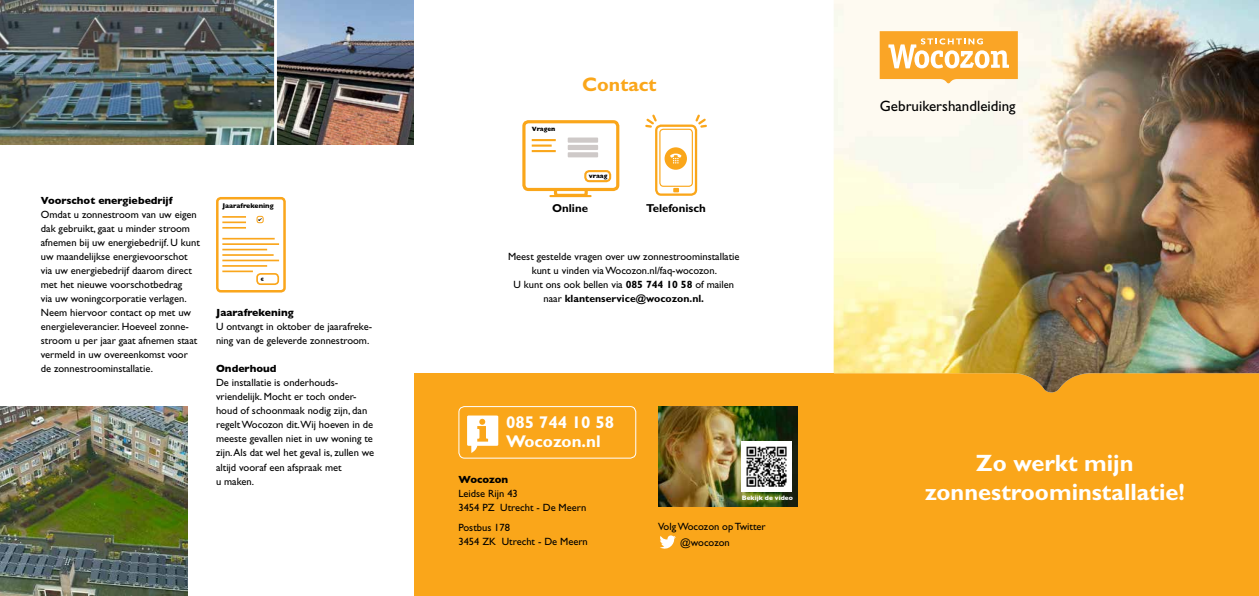
<style>
.page{position:relative;width:1259px;height:596px;background:#fff}
.page>*{position:absolute;margin:0;border:0;box-sizing:border-box;transform-origin:0 0}
.t1{font:700 23.6px/28.4px "Gill Sans Std";color:#fff;text-align:center}
.t2{font:700 19.6px "Gill Sans Std";color:#faa61a}
.t3{font:700 17px/19.6px "Gill Sans Std";color:#fff}
.t4{font:15px "Gill Sans Std";color:#000}
.t5{font:700 11.5px "Gill Sans Std";color:#000}
.t6{font:10.5px/14px "Gill Sans Std";color:#000}
.t7{font:700 10.5px "Gill Sans";color:#000}
.t8{font:700 6.9px "Gill Sans";color:#000}
.t9{font:700 6.5px "Gill Sans";color:#fff}
.t10{font:800 6.2px "Gill Sans Std";color:#000}
.t11{font:700 4.9px "Gill Sans";color:#000}
.s1{font-weight:700}
</style>
<div class="page">
<div style="left:833px;top:373px;width:426px;height:222px;background:#faa61a"></div>
<img style="left:833px;top:0;width:426px;height:392px">
<div style="left:414px;top:373px;width:419px;height:222px;background:#faa61a"></div>
<svg style="left:879px;top:31px;width:139px;height:52px"></svg>
<div style="left:655px;top:124px;width:42px;height:72px;border:2px solid #faa61a;border-radius:5px"></div>
<div style="left:659px;top:129px;width:34px;height:58px;border:1px solid #faa61a;border-radius:3px"></div>
<svg style="left:673px;top:188px;width:6px;height:4px"></svg>
<svg style="left:645px;top:114px;width:13px;height:15px"></svg>
<svg style="left:693px;top:114px;width:14px;height:15px"></svg>
<div style="left:664px;top:147px;width:23px;height:23px;background:#faa61a;border-radius:50%"></div>
<svg style="left:670px;top:153px;width:11px;height:10px"></svg>
<div style="left:555px;top:188px;width:31px;height:7px;background:#fefcf7;border-radius:2px"></div>
<div style="left:554px;top:187px;width:34px;height:10px;border:3px solid #faa61a;border-radius:2px"></div>
<div style="left:522px;top:120px;width:97px;height:71px;border:3px solid #faa61a;border-radius:4px"></div>
<div style="left:584px;top:170px;width:27px;height:12px;border:2px solid #faa61a;border-radius:4px"></div>
<hr style="left:532px;top:139px;width:24px;height:2px;background:#faa61a">
<svg style="left:532px;top:144px;width:19px;height:2px"></svg>
<hr style="left:532px;top:150px;width:24px;height:2px;background:#faa61a">
<div style="left:568px;top:137px;width:30px;height:6px;background:#cec9c8"></div>
<div style="left:568px;top:145px;width:30px;height:5px;background:#cec9c8"></div>
<div style="left:568px;top:152px;width:30px;height:5px;background:#cec9c8"></div>
<hr style="left:550px;top:195px;width:40px;height:2px;background:#faa61a">
<img style="left:0;top:406px;width:187px;height:189px">
<img style="left:0;top:0;width:414px;height:145px">
<svg style="left:467px;top:415px;width:31px;height:37px"></svg>
<div style="left:458px;top:406px;width:178px;height:52px;border:1px solid #fff;border-radius:6px"></div>
<div style="left:216px;top:197px;width:70px;height:95px;border:3px solid #faa61c;border-radius:4px"></div>
<div style="left:256px;top:273px;width:23px;height:12px;border:2px solid #faa61c;border-radius:4px"></div>
<svg style="left:222px;top:216px;width:24px;height:1px"></svg>
<hr style="left:222px;top:221px;width:24px;height:2px;background:#faa61c">
<svg style="left:222px;top:227px;width:24px;height:1px"></svg>
<hr style="left:222px;top:238px;width:53px;height:1px;background:#faa61c">
<hr style="left:222px;top:243px;width:57px;height:2px;background:#faa61c">
<hr style="left:222px;top:248px;width:45px;height:2px;background:#faa61c">
<hr style="left:222px;top:254px;width:52px;height:2px;background:#faa61c">
<hr style="left:222px;top:259px;width:57px;height:2px;background:#faa61c">
<hr style="left:222px;top:265px;width:45px;height:1px;background:#faa61c">
<hr style="left:222px;top:270px;width:31px;height:2px;background:#faa61c">
<div style="left:256px;top:216px;width:8px;height:7px;border:1px solid #faa61c;border-radius:2px"></div>
<hr style="left:274px;top:0;width:3px;height:146px;background:#fff">
<img style="left:658px;top:406px;width:139px;height:100px">
<img style="left:742px;top:441px;width:50px;height:50px">
<svg style="left:660px;top:535px;width:16px;height:13px"></svg>
<svg style="left:257px;top:216px;width:6px;height:6px"></svg>
<p class="t7" style="left:41px;top:192px;width:133px">Voorschot energiebedrijf</p>
<p class="t6" style="left:41px;top:208px;width:161px">Omdat u zonnestroom van uw eigen dak gebruikt, gaat u minder stroom afnemen bij uw energiebedrijf. U kunt uw maandelijkse energievoorschot via uw energiebedrijf daarom direct met het nieuwe voorschotbedrag<br>via uw woningcorporatie verlagen.<br>Neem hiervoor contact op met uw energieleverancier. Hoeveel zonne&shy;stroom u per jaar gaat afnemen staat vermeld in uw overeenkomst voor de zonnestroominstallatie.</p>
<p class="t8" style="left:222px;top:200px;width:53px">Jaarafrekening</p>
<p class="t11" style="left:261px;top:275px;width:5px">€</p>
<p class="t7" style="left:216px;top:304px;width:79px">Jaarafrekening</p>
<p class="t6" style="left:216px;top:319px;width:158px">U ontvangt in oktober de jaarafreke&shy;ning van de geleverde zonnestroom.</p>
<p class="t7" style="left:216px;top:360px;width:62px">Onderhoud</p>
<p class="t6" style="left:216px;top:375px;width:160px">De installatie is onderhouds&shy;vriendelijk. Mocht er toch onder&shy;houd of schoonmaak nodig zijn, dan regelt Wocozon dit.Wij hoeven in de meeste gevallen niet in uw woning te zijn. Als dat wel het geval is, zullen we altijd vooraf een afspraak met<br>u maken.</p>
<p class="t10" style="left:532px;top:125px;width:25px">Vragen</p>
<h2 class="t2" style="left:582px;top:73px;width:76px">Contact</h2>
<p class="t10" style="left:589px;top:172px;width:20px">vraag</p>
<p class="t5" style="left:552px;top:201px;width:38px">Online</p>
<p class="t5" style="left:646px;top:201px;width:61px">Telefonisch</p>
<p class="t6" style="left:508px;top:250px;width:233px;text-align:center">Meest gestelde vragen over uw zonnestroominstallatie kunt u vinden via Wocozon.nl/faq-wocozon.<br>U kunt ons ook bellen via <span class="s1">085 744 10 58</span> of mailen naar <span class="s1">klantenservice@wocozon.nl.</span></p>
<h3 class="t3" style="left:506px;top:412px;width:110px">085 744 10 58<br>Wocozon.nl</h3>
<p class="t7" style="left:458px;top:471px;width:51px">Wocozon</p>
<p class="t6" style="left:458px;top:486px;width:129px">Leidse Rijn 43<br>3454 PZ Utrecht - De Meern</p>
<p class="t6" style="left:458px;top:520px;width:131px">Postbus 178<br>3454 ZK Utrecht - De Meern</p>
<p class="t6" style="left:680px;top:518px;width:87px;line-height:16px;text-indent:-22px">Volg Wocozon op Twitter @wocozon</p>
<p class="t9" style="left:742px;top:492px;width:52px">Bekijk de video</p>
<h3 class="t4" style="left:880px;top:98px;width:137px">Gebruikershandleiding</h3>
<h1 class="t1" style="left:924px;top:449px;width:262px">Zo werkt mijn zonnestroominstallatie!</h1>
</div>
